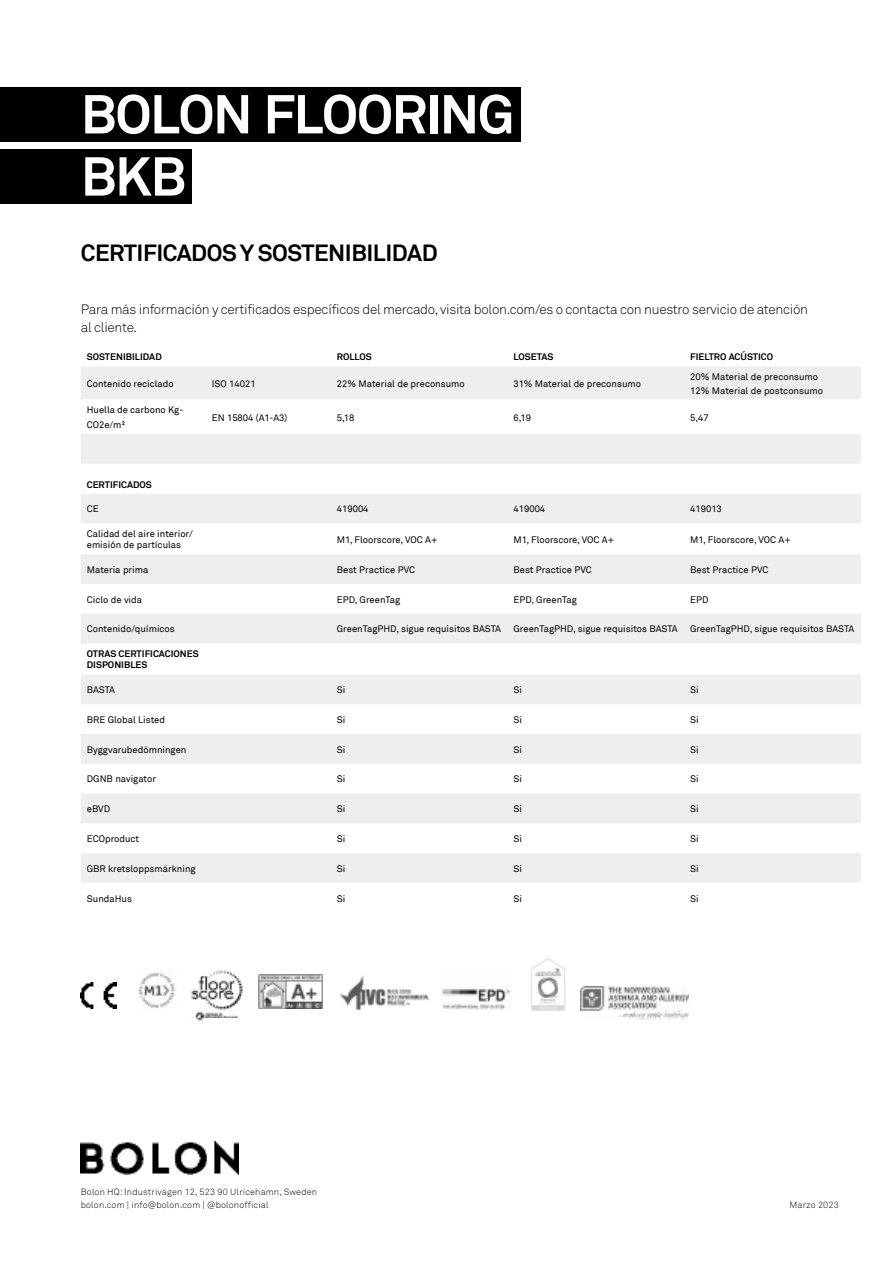
<style>
.page{position:relative;width:893px;height:1263px;background:#fff}
.page>*{position:absolute;margin:0;border:0;box-sizing:border-box;transform-origin:0 0}
.t1{font:700 54px/62.1px "Akkurat";letter-spacing:-.03em;color:#fff}
.t2{font:700 23.4px "Akkurat";letter-spacing:-.02em;color:#000}
.t3{font:300 13.5px/18px "Akkurat";letter-spacing:-.02em;color:#000}
.t4{font:9.45px/13.5px "Akkurat";color:#000}
.t5{font:700 9.45px/11.4px "Akkurat";color:#000}
.t6{font:300 9px/13.8px "Akkurat";letter-spacing:.02em;color:#000}
</style>
<div class="page">
<div style="left:0;top:149px;width:191px;height:55px;background:#000"></div>
<div style="left:0;top:87px;width:521px;height:55px;background:#000"></div>
<svg style="left:81px;top:367px;width:780px;height:516px;fill:#eee"></svg>
<svg style="left:81px;top:399px;width:780px;height:95px"></svg>
<img style="left:81px;top:1142px;width:158px;height:33px">
<img style="left:191px;top:970px;width:52px;height:50px">
<img style="left:138px;top:971px;width:38px;height:37px">
<img style="left:81px;top:982px;width:35px;height:27px">
<img style="left:340px;top:975px;width:90px;height:35px">
<img style="left:441px;top:988px;width:70px;height:21px">
<img style="left:258px;top:974px;width:65px;height:34px">
<img style="left:531px;top:958px;width:35px;height:52px">
<img style="left:580px;top:987px;width:108px;height:32px">
<h1 class="t1" style="left:81px;top:84px;width:435px">BOLON FLOORING<br>BKB</h1>
<h2 class="t2" style="left:81px;top:238px;width:358px">CERTIFICADOS Y SOSTENIBILIDAD</h2>
<h3 class="t3" style="left:81px;top:300px;width:729px">Para más información y certificados específicos del mercado, visita bolon.com/es o contacta con nuestro servicio de atención al cliente.</h3>
<p class="t5" style="left:87px;top:351px;width:77px">SOSTENIBILIDAD</p>
<p class="t5" style="left:337px;top:351px;width:36px">ROLLOS</p>
<p class="t5" style="left:513px;top:351px;width:41px">LOSETAS</p>
<p class="t5" style="left:690px;top:351px;width:85px">FIELTRO ACÚSTICO</p>
<p class="t4" style="left:87px;top:377px;width:89px">Contenido reciclado</p>
<p class="t4" style="left:212px;top:377px;width:45px">ISO 14021</p>
<p class="t4" style="left:337px;top:377px;width:130px">22% Material de preconsumo</p>
<p class="t4" style="left:513px;top:377px;width:129px">31% Material de preconsumo</p>
<p class="t4" style="left:690px;top:370px;width:134px">20% Material de preconsumo<br>12% Material de postconsumo</p>
<p class="t4" style="left:87px;top:402px;width:98px;line-height:15px">Huella de carbono Kg-<br>CO2e/m²</p>
<p class="t4" style="left:212px;top:411px;width:77px">EN 15804 (A1-A3)</p>
<p class="t4" style="left:337px;top:411px;width:19px">5,18</p>
<p class="t4" style="left:513px;top:411px;width:19px">6,19</p>
<p class="t4" style="left:690px;top:411px;width:20px">5,47</p>
<p class="t5" style="left:87px;top:479px;width:67px">CERTIFICADOS</p>
<p class="t4" style="left:87px;top:502px;width:13px">CE</p>
<p class="t4" style="left:337px;top:502px;width:33px">419004</p>
<p class="t4" style="left:513px;top:502px;width:33px">419004</p>
<p class="t4" style="left:690px;top:502px;width:33px">419013</p>
<p class="t4" style="left:87px;top:528px;width:108px;line-height:11.4px">Calidad del aire interior/ emisión de partículas</p>
<p class="t4" style="left:337px;top:533px;width:102px">M1, Floorscore, VOC A+</p>
<p class="t4" style="left:513px;top:533px;width:102px">M1, Floorscore, VOC A+</p>
<p class="t4" style="left:690px;top:533px;width:102px">M1, Floorscore, VOC A+</p>
<p class="t4" style="left:87px;top:563px;width:63px">Materia prima</p>
<p class="t4" style="left:337px;top:563px;width:80px">Best Practice PVC</p>
<p class="t4" style="left:513px;top:563px;width:80px">Best Practice PVC</p>
<p class="t4" style="left:690px;top:563px;width:80px">Best Practice PVC</p>
<p class="t4" style="left:87px;top:593px;width:57px">Ciclo de vida</p>
<p class="t4" style="left:337px;top:593px;width:65px">EPD, GreenTag</p>
<p class="t4" style="left:513px;top:593px;width:65px">EPD, GreenTag</p>
<p class="t4" style="left:690px;top:593px;width:20px">EPD</p>
<p class="t4" style="left:87px;top:623px;width:89px">Contenido/químicos</p>
<p class="t4" style="left:337px;top:623px;width:166px">GreenTagPHD, sigue requisitos BASTA</p>
<p class="t4" style="left:514px;top:623px;width:166px">GreenTagPHD, sigue requisitos BASTA</p>
<p class="t4" style="left:690px;top:623px;width:166px">GreenTagPHD, sigue requisitos BASTA</p>
<p class="t5" style="left:87px;top:648px;width:113px">OTRAS CERTIFICACIONES<br>DISPONIBLES</p>
<p class="t4" style="left:87px;top:683px;width:30px">BASTA</p>
<p class="t4" style="left:337px;top:683px;width:10px">Si</p>
<p class="t4" style="left:514px;top:683px;width:10px">Si</p>
<p class="t4" style="left:690px;top:683px;width:10px">Si</p>
<p class="t4" style="left:87px;top:713px;width:80px">BRE Global Listed</p>
<p class="t4" style="left:337px;top:713px;width:10px">Si</p>
<p class="t4" style="left:514px;top:713px;width:10px">Si</p>
<p class="t4" style="left:690px;top:713px;width:10px">Si</p>
<p class="t4" style="left:87px;top:743px;width:101px">Byggvarubedömningen</p>
<p class="t4" style="left:337px;top:743px;width:10px">Si</p>
<p class="t4" style="left:514px;top:743px;width:10px">Si</p>
<p class="t4" style="left:690px;top:743px;width:10px">Si</p>
<p class="t4" style="left:87px;top:773px;width:71px">DGNB navigator</p>
<p class="t4" style="left:337px;top:773px;width:10px">Si</p>
<p class="t4" style="left:514px;top:773px;width:10px">Si</p>
<p class="t4" style="left:690px;top:773px;width:10px">Si</p>
<p class="t4" style="left:87px;top:802px;width:25px">eBVD</p>
<p class="t4" style="left:337px;top:802px;width:10px">Si</p>
<p class="t4" style="left:514px;top:802px;width:10px">Si</p>
<p class="t4" style="left:690px;top:802px;width:10px">Si</p>
<p class="t4" style="left:87px;top:832px;width:54px">ECOproduct</p>
<p class="t4" style="left:337px;top:832px;width:10px">Si</p>
<p class="t4" style="left:514px;top:832px;width:10px">Si</p>
<p class="t4" style="left:690px;top:832px;width:10px">Si</p>
<p class="t4" style="left:87px;top:862px;width:110px">GBR kretsloppsmärkning</p>
<p class="t4" style="left:337px;top:862px;width:10px">Si</p>
<p class="t4" style="left:514px;top:862px;width:10px">Si</p>
<p class="t4" style="left:690px;top:862px;width:10px">Si</p>
<p class="t4" style="left:87px;top:892px;width:47px">SundaHus</p>
<p class="t4" style="left:337px;top:892px;width:10px">Si</p>
<p class="t4" style="left:514px;top:892px;width:10px">Si</p>
<p class="t4" style="left:690px;top:892px;width:10px">Si</p>
<p class="t6" style="left:81px;top:1184px;width:238px">Bolon HQ: Industrivägen 12, 523 90 Ulricehamn, Sweden bolon.com | info@bolon.com | @bolonofficial</p>
<p class="t6" style="left:789px;top:1198px;width:51px">Marzo 2023</p>
</div>
